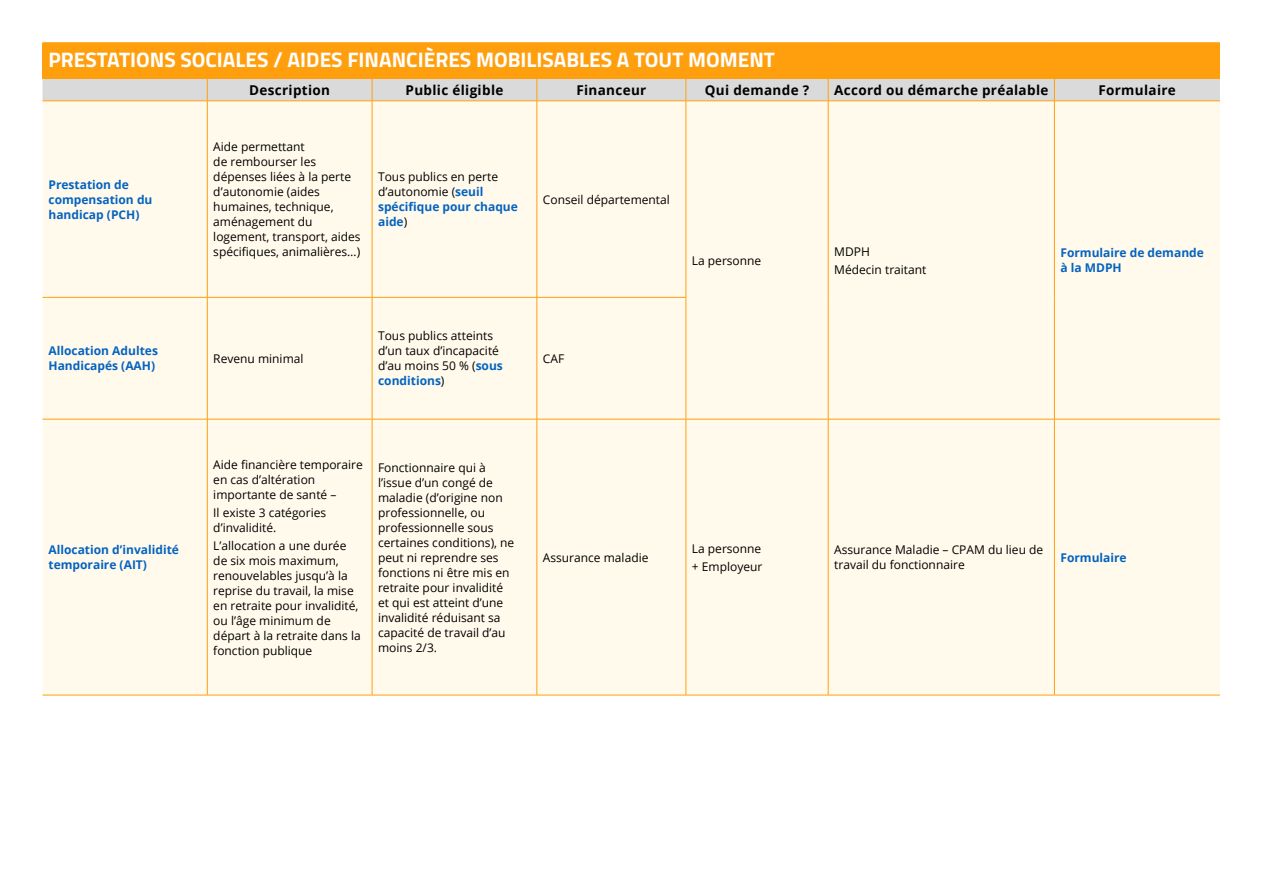
<style>
.page{position:relative;width:1263px;height:893px;background:#fff}
.page>*{position:absolute;margin:0;border:0;box-sizing:border-box;transform-origin:0 0}
.Titre_table{font:700 21px "Titillium Web";color:#fff}
.en_tete{font:700 13.5px "Open Sans";letter-spacing:.025em;color:#000}
.t1{font:12px/15px "Open Sans";color:#000}
.t2{font:700 12px/15px "Open Sans";color:#0563c1}
.s1{font-weight:700;color:#0563c1}
</style>
<div class="page">
<div style="left:43px;top:43px;width:1177px;height:36px;background:#ff9f0e"></div>
<div style="left:43px;top:102px;width:1177px;height:593px;background:#fffaeb"></div>
<div style="left:43px;top:79px;width:1177px;height:22px;background:#dadada"></div>
<hr style="left:43px;top:101px;width:164px;height:1px;background:#ff9f0e">
<hr style="left:207px;top:101px;width:165px;height:1px;background:#ff9f0e">
<hr style="left:207px;top:101px;width:1px;height:196px;background:#ff9f0e">
<hr style="left:372px;top:101px;width:165px;height:1px;background:#ff9f0e">
<hr style="left:372px;top:101px;width:1px;height:196px;background:#ff9f0e">
<hr style="left:537px;top:101px;width:149px;height:1px;background:#ff9f0e">
<hr style="left:537px;top:101px;width:1px;height:196px;background:#ff9f0e">
<hr style="left:686px;top:101px;width:142px;height:1px;background:#ff9f0e">
<hr style="left:686px;top:101px;width:1px;height:196px;background:#ff9f0e">
<hr style="left:828px;top:101px;width:226px;height:1px;background:#ff9f0e">
<hr style="left:828px;top:101px;width:1px;height:196px;background:#ff9f0e">
<hr style="left:1054px;top:101px;width:166px;height:1px;background:#ff9f0e">
<hr style="left:1054px;top:101px;width:1px;height:196px;background:#ff9f0e">
<hr style="left:43px;top:297px;width:164px;height:1px;background:#ff9f0e">
<hr style="left:207px;top:297px;width:165px;height:1px;background:#ff9f0e">
<hr style="left:207px;top:298px;width:1px;height:121px;background:#ff9f0e">
<hr style="left:372px;top:297px;width:165px;height:1px;background:#ff9f0e">
<hr style="left:372px;top:298px;width:1px;height:121px;background:#ff9f0e">
<hr style="left:537px;top:297px;width:149px;height:1px;background:#ff9f0e">
<hr style="left:537px;top:298px;width:1px;height:121px;background:#ff9f0e">
<hr style="left:686px;top:298px;width:1px;height:121px;background:#ff9f0e">
<hr style="left:828px;top:297px;width:1px;height:122px;background:#ff9f0e">
<hr style="left:1054px;top:297px;width:1px;height:122px;background:#ff9f0e">
<hr style="left:43px;top:419px;width:164px;height:1px;background:#ff9f0e">
<hr style="left:207px;top:419px;width:165px;height:1px;background:#ff9f0e">
<hr style="left:207px;top:419px;width:1px;height:276px;background:#ff9f0e">
<hr style="left:372px;top:419px;width:165px;height:1px;background:#ff9f0e">
<hr style="left:372px;top:419px;width:1px;height:276px;background:#ff9f0e">
<hr style="left:537px;top:419px;width:149px;height:1px;background:#ff9f0e">
<hr style="left:537px;top:419px;width:1px;height:276px;background:#ff9f0e">
<hr style="left:686px;top:419px;width:142px;height:1px;background:#ff9f0e">
<hr style="left:686px;top:419px;width:1px;height:276px;background:#ff9f0e">
<hr style="left:828px;top:419px;width:226px;height:1px;background:#ff9f0e">
<hr style="left:828px;top:419px;width:1px;height:276px;background:#ff9f0e">
<hr style="left:1054px;top:419px;width:166px;height:1px;background:#ff9f0e">
<hr style="left:1054px;top:419px;width:1px;height:276px;background:#ff9f0e">
<hr style="left:43px;top:695px;width:164px;height:1px;background:#ff9f0e">
<hr style="left:207px;top:695px;width:165px;height:1px;background:#ff9f0e">
<hr style="left:372px;top:695px;width:165px;height:1px;background:#ff9f0e">
<hr style="left:537px;top:695px;width:149px;height:1px;background:#ff9f0e">
<hr style="left:686px;top:695px;width:142px;height:1px;background:#ff9f0e">
<hr style="left:828px;top:695px;width:226px;height:1px;background:#ff9f0e">
<hr style="left:1054px;top:695px;width:166px;height:1px;background:#ff9f0e">
<hr style="left:43px;top:42px;width:164px;height:1px;background:#ff9f0e">
<hr style="left:207px;top:42px;width:165px;height:1px;background:#ff9f0e">
<hr style="left:372px;top:42px;width:165px;height:1px;background:#ff9f0e">
<hr style="left:537px;top:42px;width:149px;height:1px;background:#ff9f0e">
<hr style="left:686px;top:42px;width:142px;height:1px;background:#ff9f0e">
<hr style="left:828px;top:42px;width:226px;height:1px;background:#ff9f0e">
<hr style="left:1054px;top:42px;width:166px;height:1px;background:#ff9f0e">
<p class="Titre_table" style="left:49px;top:43px;width:728px">PRESTATIONS SOCIALES / AIDES FINANCIÈRES MOBILISABLES A TOUT MOMENT</p>
<p class="en_tete" style="left:249px;top:80px;width:82px">Description</p>
<p class="en_tete" style="left:405px;top:80px;width:99px">Public éligible</p>
<p class="en_tete" style="left:576px;top:80px;width:72px">Financeur</p>
<p class="en_tete" style="left:705px;top:80px;width:106px">Qui demande ?</p>
<p class="en_tete" style="left:834px;top:80px;width:216px">Accord ou démarche préalable</p>
<p class="en_tete" style="left:1098px;top:80px;width:79px">Formulaire</p>
<p class="t2" style="left:49px;top:177px;width:105px">Prestation de compensation du handicap (PCH)</p>
<p class="t1" style="left:213px;top:139px;width:149px">Aide permettant<br>de rembourser les dépenses liées à la perte d’autonomie (aides humaines, technique, aménagement du logement, transport, aides spécifiques, animalières…)</p>
<p class="t1" style="left:378px;top:169px;width:141px">Tous publics en perte d’autonomie (<span class="s1">seuil spécifique pour chaque aide</span>)</p>
<p class="t2" style="left:49px;top:343px;width:111px">Allocation Adultes<br>Handicapés (AAH)</p>
<p class="t1" style="left:213px;top:351px;width:92px">Revenu minimal</p>
<p class="t1" style="left:378px;top:328px;width:126px">Tous publics atteints d’un taux d’incapacité d’au moins 50 % (<span class="s1">sous conditions</span>)</p>
<p class="t1" style="left:543px;top:192px;width:129px">Conseil départemental</p>
<p class="t1" style="left:692px;top:252px;width:71px">La personne</p>
<p class="t1" style="left:543px;top:351px;width:23px">CAF</p>
<p class="t2" style="left:49px;top:542px;width:132px">Allocation d’invalidité temporaire (AIT)</p>
<p class="t1" style="left:213px;top:456px;width:151px">Aide financière temporaire en cas d’altération importante de santé –</p>
<p class="t1" style="left:213px;top:504px;width:114px">Il existe 3 catégories d’invalidité.</p>
<p class="t1" style="left:213px;top:537px;width:149px">L’allocation a une durée de six mois maximum, renouvelables jusqu’à la reprise du travail, la mise en retraite pour invalidité, ou l’âge minimum de départ à la retraite dans la fonction publique</p>
<p class="t1" style="left:378px;top:459px;width:138px">Fonctionnaire qui à l’issue d’un congé de maladie (d’origine non professionnelle, ou professionnelle sous certaines conditions), ne peut ni reprendre ses fonctions ni être mis en retraite pour invalidité et qui est atteint d’une invalidité réduisant sa capacité de travail d’au moins 2/3.</p>
<p class="t1" style="left:543px;top:549px;width:107px">Assurance maladie</p>
<p class="t1" style="left:692px;top:540px;width:71px">La personne</p>
<p class="t1" style="left:692px;top:558px;width:72px">+ Employeur</p>
<p class="t1" style="left:834px;top:243px;width:37px">MDPH</p>
<p class="t1" style="left:834px;top:261px;width:94px">Médecin traitant</p>
<p class="t2" style="left:1060px;top:245px;width:145px">Formulaire de demande à la MDPH</p>
<p class="t1" style="left:834px;top:542px;width:211px">Assurance Maladie – CPAM du lieu de travail du fonctionnaire</p>
<p class="t2" style="left:1060px;top:549px;width:68px">Formulaire</p>
</div>
